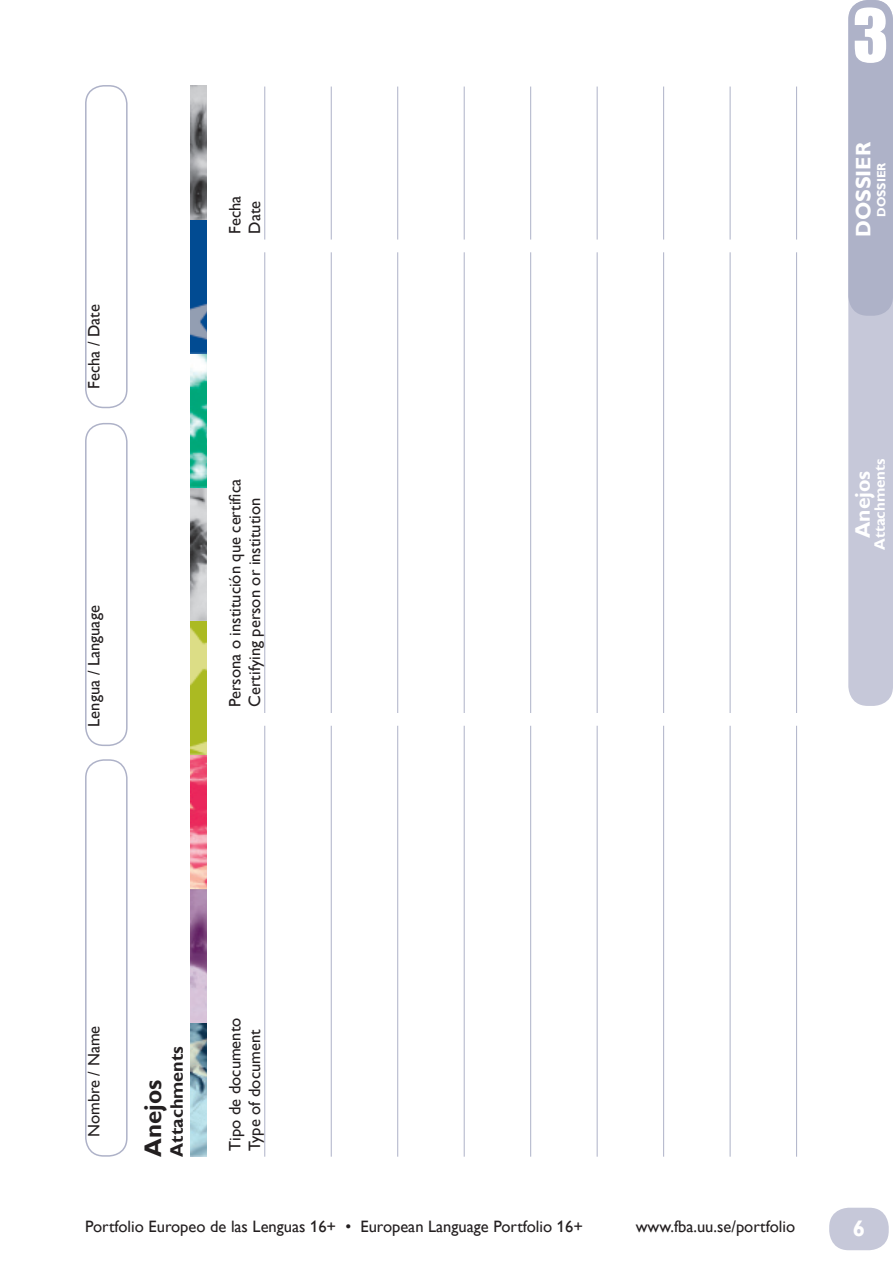
<style>
.page{position:relative;width:893px;height:1263px;background:#fff}
.page>*{position:absolute;margin:0;border:0;box-sizing:border-box;transform-origin:0 0}
.t1{font:67.5px "Impact";color:#fff}
.ESP_rubrik{font:700 24px "Gill Alt One";color:#231f20}
.t2{font:700 22.5px "Gill Alt One";color:#fff}
.ESP_rubrik-2{font:700 21px "Gill Alt One";color:#fff}
.ESP_rubrik-3{font:700 18px "Gill Alt One";color:#231f20}
.ESP_tabell_rubrik{font:16.5px "Gill Alt One";color:#231f20}
.ESP_rubrik-4{font:700 15px "Gill Alt One";letter-spacing:-.005em;color:#fff}
.t3{font:700 12px "Gill Alt One";color:#fff}
</style>
<div class="page">
<div style="left:829px;top:1208px;width:60px;height:42px;background:#c6c8d9;border-radius:20px"></div>
<div style="left:85px;top:759px;width:43px;height:398px;border:2px solid #aeb2c8;border-radius:18px"></div>
<div style="left:85px;top:423px;width:43px;height:323px;border:2px solid #aeb2c8;border-radius:18px"></div>
<div style="left:85px;top:85px;width:43px;height:323px;border:2px solid #aeb2c8;border-radius:18px"></div>
<img style="left:190px;top:86px;width:16px;height:1070px">
<div style="left:848px;top:0;width:45px;height:706px;background:#c6c8d9;border-radius:20px"></div>
<div style="left:848px;top:0;width:45px;height:316px;background:#aeb2c8;border-radius:20px"></div>
<hr style="left:264px;top:726px;width:1px;height:431px;background:#aeb2c8">
<hr style="left:264px;top:252px;width:1px;height:461px;background:#aeb2c8">
<hr style="left:264px;top:87px;width:1px;height:153px;background:#aeb2c8">
<hr style="left:331px;top:726px;width:1px;height:431px;background:#aeb2c8">
<hr style="left:331px;top:252px;width:1px;height:461px;background:#aeb2c8">
<hr style="left:331px;top:87px;width:1px;height:153px;background:#aeb2c8">
<hr style="left:397px;top:726px;width:1px;height:431px;background:#aeb2c8">
<hr style="left:397px;top:252px;width:1px;height:461px;background:#aeb2c8">
<hr style="left:397px;top:87px;width:1px;height:153px;background:#aeb2c8">
<hr style="left:464px;top:726px;width:1px;height:431px;background:#aeb2c8">
<hr style="left:464px;top:252px;width:1px;height:461px;background:#aeb2c8">
<hr style="left:464px;top:87px;width:1px;height:153px;background:#aeb2c8">
<hr style="left:530px;top:726px;width:1px;height:431px;background:#aeb2c8">
<hr style="left:530px;top:252px;width:1px;height:461px;background:#aeb2c8">
<hr style="left:530px;top:87px;width:1px;height:153px;background:#aeb2c8">
<hr style="left:597px;top:726px;width:1px;height:431px;background:#aeb2c8">
<hr style="left:597px;top:252px;width:1px;height:461px;background:#aeb2c8">
<hr style="left:597px;top:87px;width:1px;height:153px;background:#aeb2c8">
<hr style="left:663px;top:726px;width:1px;height:431px;background:#aeb2c8">
<hr style="left:663px;top:252px;width:1px;height:461px;background:#aeb2c8">
<hr style="left:663px;top:87px;width:1px;height:153px;background:#aeb2c8">
<hr style="left:730px;top:726px;width:1px;height:431px;background:#aeb2c8">
<hr style="left:730px;top:252px;width:1px;height:461px;background:#aeb2c8">
<hr style="left:730px;top:87px;width:1px;height:153px;background:#aeb2c8">
<hr style="left:796px;top:726px;width:1px;height:431px;background:#aeb2c8">
<hr style="left:796px;top:252px;width:1px;height:461px;background:#aeb2c8">
<hr style="left:796px;top:87px;width:1px;height:153px;background:#aeb2c8">
<p class="ESP_tabell_rubrik" style="left:84px;top:389px;width:86px;rotate:-90deg">Fecha / Date</p>
<p class="ESP_tabell_rubrik" style="left:84px;top:726px;width:123px;rotate:-90deg">Lengua / Language</p>
<p class="ESP_tabell_rubrik" style="left:225px;top:234px;width:39px;rotate:-90deg">Fecha</p>
<p class="ESP_tabell_rubrik" style="left:245px;top:234px;width:34px;rotate:-90deg">Date</p>
<p class="ESP_tabell_rubrik" style="left:225px;top:707px;width:229px;rotate:-90deg">Persona o institución que certifica</p>
<p class="ESP_tabell_rubrik" style="left:245px;top:707px;width:211px;rotate:-90deg">Certifying person or institution</p>
<h1 class="t1" style="left:853px;top:-17px;width:37px">3</h1>
<p class="ESP_rubrik-2" style="left:851px;top:237px;width:97px;rotate:-90deg">DOSSIER</p>
<p class="t3" style="left:874px;top:217px;width:56px;rotate:-90deg">DOSSIER</p>
<p class="ESP_rubrik-4" style="left:871px;top:550px;width:93px;rotate:-90deg">Attachments</p>
<p class="ESP_rubrik-2" style="left:851px;top:538px;width:68px;rotate:-90deg">Anejos</p>
<p class="ESP_tabell_rubrik" style="left:84px;top:1137px;width:113px;rotate:-90deg">Nombre / Name</p>
<p class="ESP_rubrik-3" style="left:166px;top:1157px;width:112px;rotate:-90deg">Attachments</p>
<p class="ESP_rubrik" style="left:139px;top:1157px;width:78px;rotate:-90deg">Anejos</p>
<p class="ESP_tabell_rubrik" style="left:225px;top:1151px;width:134px;rotate:-90deg">Tipo de documento</p>
<p class="ESP_tabell_rubrik" style="left:245px;top:1151px;width:123px;rotate:-90deg">Type of document</p>
<p class="ESP_tabell_rubrik" style="left:85px;top:1217px;width:499px">Portfolio Europeo de las Lenguas 16+ • European Language Portfolio 16+</p>
<p class="ESP_tabell_rubrik" style="left:636px;top:1217px;width:161px">www.fba.uu.se/portfolio</p>
<h3 class="t2" style="left:853px;top:1215px;width:14px">6</h3>
</div>
